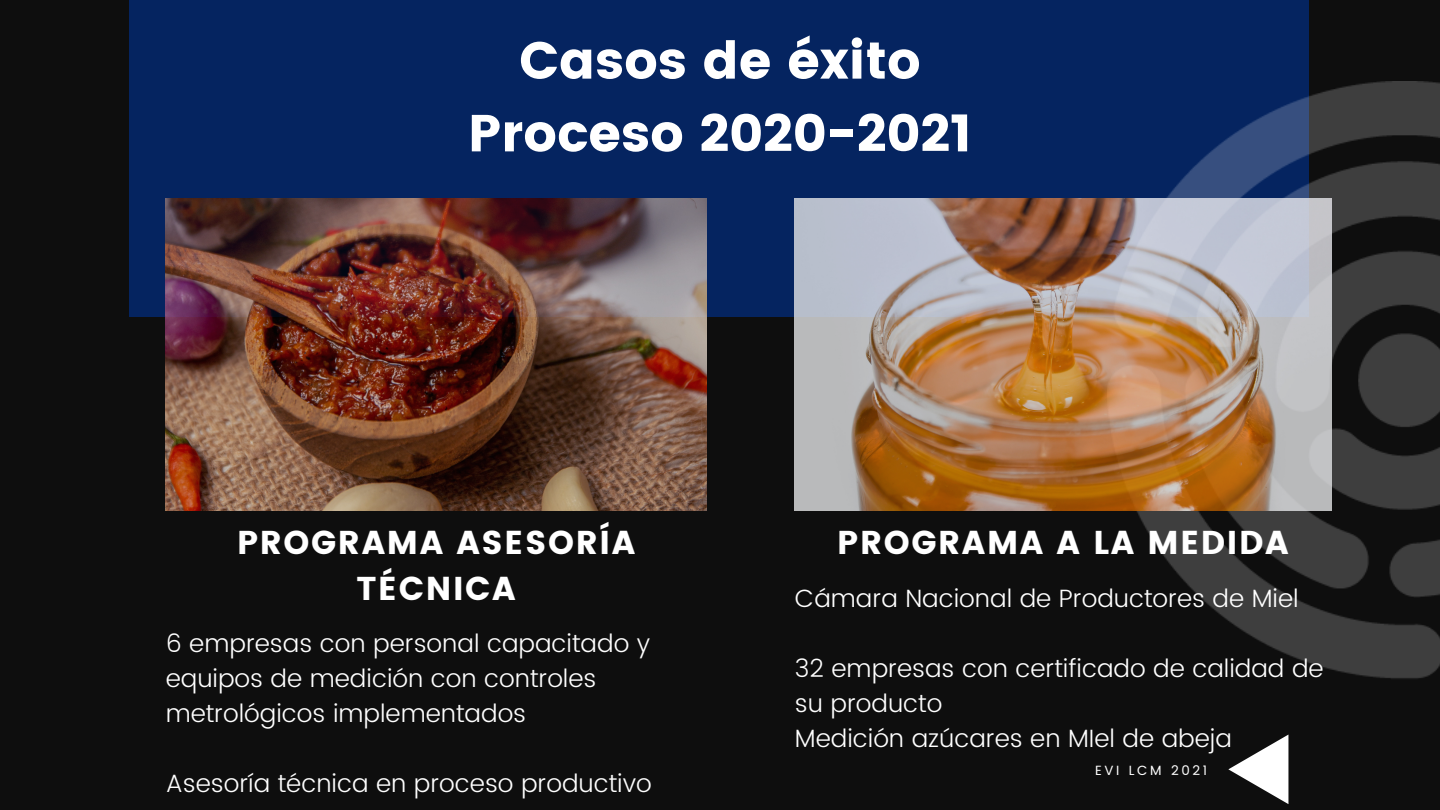
<style>
.page{position:relative;width:1440px;height:810px;background:#0e0e0e}
.page>*{position:absolute;margin:0;border:0;box-sizing:border-box;transform-origin:0 0}
.t1{font:52px "Poppins";color:#fff}
.t2{font:33px/45.8px "Poppins";letter-spacing:.05em;color:#fff;text-align:center}
.t3{font:300 25px/35px "Poppins";color:#fff}
.t4{font:13.4px "Poppins";letter-spacing:.2em;color:#fff}
</style>
<div class="page">
<div style="left:129px;top:0;width:1180px;height:316px;background:#052460"></div>
<img style="left:1107px;top:81px;width:333px;height:598px">
<svg style="left:1228px;top:735px;width:60px;height:69px"></svg>
<img style="left:166px;top:198px;width:540px;height:312px">
<img style="left:795px;top:198px;width:536px;height:312px">
<p class="t1" style="left:519px;top:30px;width:403px">Casos de éxito</p>
<p class="t1" style="left:468px;top:103px;width:506px">Proceso 2020-2021</p>
<p class="t2" style="left:237px;top:520px;width:400px">PROGRAMA ASESORÍA<br>TÉCNICA</p>
<p class="t3" style="left:166px;top:626px;width:486px">6 empresas con personal capacitado y equipos de medición con controles metrológicos implementados</p>
<p class="t3" style="left:166px;top:766px;width:488px">Asesoría técnica en proceso productivo</p>
<p class="t2" style="left:837px;top:520px;width:453px">PROGRAMA A LA MEDIDA</p>
<p class="t3" style="left:795px;top:580px;width:505px">Cámara Nacional de Productores de Miel</p>
<p class="t3" style="left:795px;top:650px;width:530px">32 empresas con certificado de calidad de su producto</p>
<p class="t3" style="left:795px;top:720px;width:439px">Medición azúcares en MIel de abeja</p>
<p class="t4" style="left:1095px;top:762px;width:114px">EVI LCM 2021</p>
</div>
